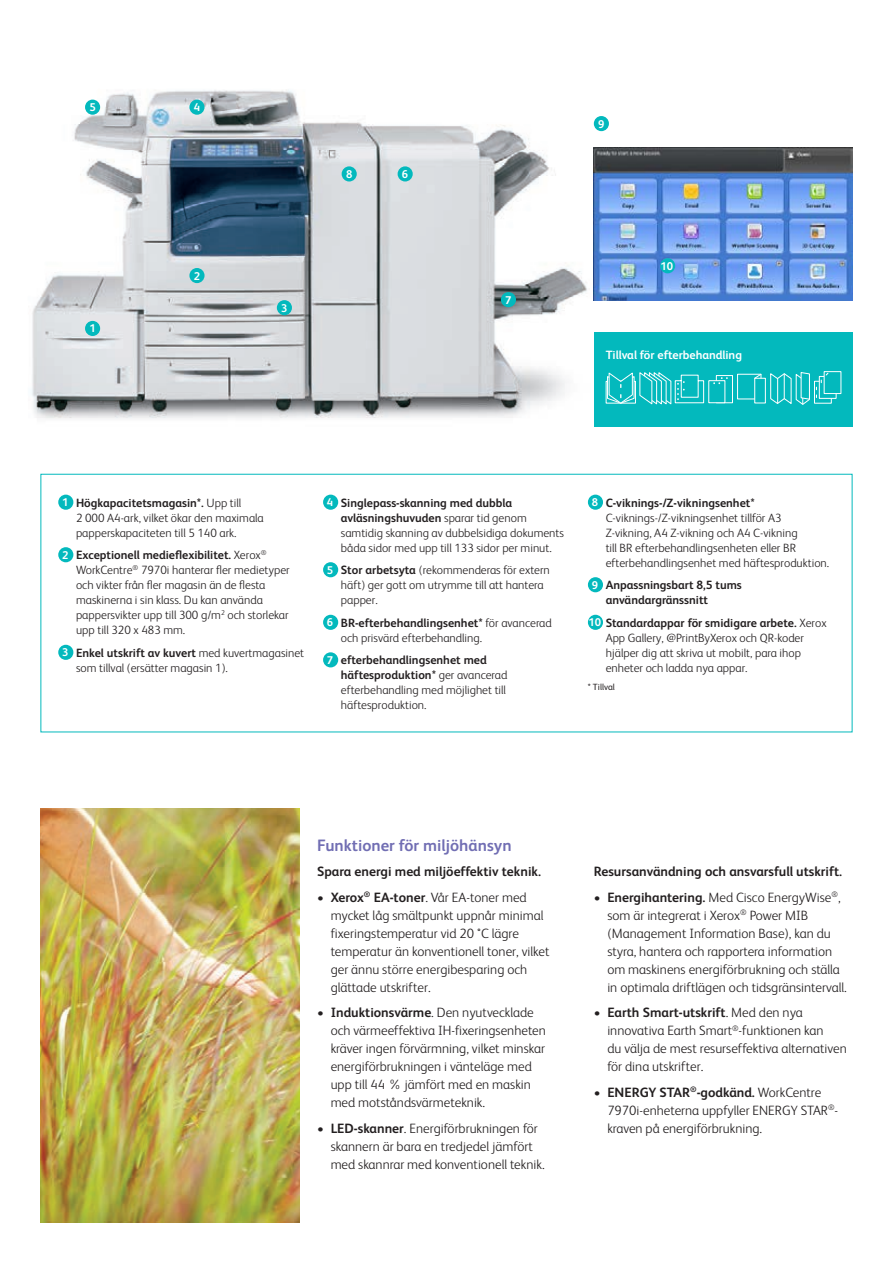
<style>
.page{position:relative;width:893px;height:1263px;background:#fff}
.page>*{position:absolute;margin:0;border:0;box-sizing:border-box;transform-origin:0 0}
.t1{font:700 16.5px "Xerox Sans";color:#716eb3}
.t2{font:300 13.5px/18px "Xerox Sans";color:#231f20}
.t3{font:700 13.5px "Xerox Sans";color:#231f20}
.t4{font:300 12px/15px "Xerox Sans";color:#231f20}
.t5{font:700 12px/15px "Xerox Sans";color:#231f20}
.t6{font:700 12px "Xerox Sans";color:#fff}
.t7{font:700 11.25px "Xerox Sans";color:#fff}
.t8{font:9px "Xerox Sans";color:#231f20}
.s1{font-weight:700;font-size:11.25px;color:#fff}
.s2{font-weight:700}
.s3{font-size:11.25px;color:#fff}
</style>
<div class="page">
<img style="left:31px;top:90px;width:556px;height:329px">
<div style="left:189px;top:100px;width:16px;height:15px;background:#03b9bd;border-radius:50%"></div>
<div style="left:85px;top:100px;width:15px;height:15px;background:#03b9bd;border-radius:50%"></div>
<div style="left:342px;top:166px;width:15px;height:15px;background:#03b9bd;border-radius:50%"></div>
<div style="left:398px;top:166px;width:15px;height:15px;background:#03b9bd;border-radius:50%"></div>
<div style="left:501px;top:292px;width:15px;height:15px;background:#03b9bd;border-radius:50%"></div>
<div style="left:189px;top:268px;width:16px;height:15px;background:#03b9bd;border-radius:50%"></div>
<div style="left:85px;top:321px;width:15px;height:15px;background:#03b9bd;border-radius:50%"></div>
<div style="left:277px;top:300px;width:15px;height:15px;background:#03b9bd;border-radius:50%"></div>
<div style="left:594px;top:332px;width:258px;height:95px;background:#03b9bd"></div>
<div style="left:814px;top:381px;width:18px;height:23px;background:#03b9bd;border:1px solid #fff"></div>
<svg style="left:819px;top:394px;width:17px;height:5px"></svg>
<div style="left:824px;top:371px;width:17px;height:23px;background:#03b9bd;border:1px solid #fff"></div>
<svg style="left:816px;top:372px;width:13px;height:26px"></svg>
<svg style="left:607px;top:372px;width:97px;height:33px"></svg>
<svg style="left:770px;top:372px;width:40px;height:33px"></svg>
<div style="left:737px;top:374px;width:24px;height:25px;background:#03b9bd;border:1px solid #fff"></div>
<div style="left:754px;top:378px;width:12px;height:25px;background:#03b9bd;border:1px solid #fff"></div>
<svg style="left:754px;top:373px;width:8px;height:6px"></svg>
<div style="left:716px;top:375px;width:17px;height:28px;background:#03b9bd;border:1px solid #fff"></div>
<div style="left:708px;top:380px;width:17px;height:23px;background:#03b9bd;border:1px solid #fff"></div>
<svg style="left:713px;top:377px;width:15px;height:7px"></svg>
<img style="left:40px;top:809px;width:259px;height:413px">
<div style="left:594px;top:116px;width:15px;height:15px;background:#03b9bd;border-radius:50%"></div>
<div style="left:58px;top:495px;width:15px;height:15px;background:#03b9bd;border-radius:50%"></div>
<div style="left:58px;top:547px;width:15px;height:15px;background:#03b9bd;border-radius:50%"></div>
<div style="left:58px;top:645px;width:15px;height:15px;background:#03b9bd;border-radius:50%"></div>
<div style="left:323px;top:495px;width:15px;height:15px;background:#03b9bd;border-radius:50%"></div>
<div style="left:323px;top:562px;width:15px;height:15px;background:#03b9bd;border-radius:50%"></div>
<div style="left:323px;top:615px;width:15px;height:15px;background:#03b9bd;border-radius:50%"></div>
<div style="left:323px;top:652px;width:15px;height:15px;background:#03b9bd;border-radius:50%"></div>
<div style="left:588px;top:495px;width:15px;height:15px;background:#03b9bd;border-radius:50%"></div>
<div style="left:588px;top:577px;width:15px;height:15px;background:#03b9bd;border-radius:50%"></div>
<div style="left:588px;top:615px;width:15px;height:15px;background:#03b9bd;border-radius:50%"></div>
<img style="left:594px;top:147px;width:258px;height:153px">
<div style="left:660px;top:258px;width:15px;height:15px;background:#03b9bd;border-radius:50%"></div>
<p class="t7" style="left:89px;top:100px;width:8px">5</p>
<p class="t7" style="left:194px;top:100px;width:8px">4</p>
<p class="t7" style="left:89px;top:321px;width:8px">1</p>
<p class="t7" style="left:194px;top:268px;width:8px">2</p>
<p class="t7" style="left:281px;top:300px;width:8px">3</p>
<p class="t7" style="left:346px;top:166px;width:8px">8</p>
<p class="t7" style="left:402px;top:166px;width:8px">6</p>
<p class="t7" style="left:505px;top:292px;width:8px">7</p>
<p class="t7" style="left:598px;top:116px;width:8px">9</p>
<p class="t7" style="left:660px;top:258px;width:14px">10</p>
<p class="t6" style="left:606px;top:347px;width:138px">Tillval för efterbehandling</p>
<p class="t4" style="left:76px;top:495px;width:189px;text-indent:-14px"><span class="s1">1</span> <span class="s2">Högkapacitetsmagasin*.</span> Upp till<br>2 000 A4-ark, vilket ökar den maximala papperskapaciteten till 5 140 ark.</p>
<p class="t4" style="left:76px;top:547px;width:215px;text-indent:-14px"><span class="s1">2</span> <span class="s2">Exceptionell medieflexibilitet.</span> Xerox<sup>® </sup>WorkCentre<sup>®</sup> 7970i hanterar fler medietyper och vikter från fler magasin än de flesta maskinerna i sin klass. Du kan använda pappersvikter upp till 300 g/m<sup>2</sup> och storlekar upp till 320 x 483 mm.</p>
<p class="t4" style="left:76px;top:645px;width:230px;text-indent:-14px"><span class="s1">3</span> <span class="s2">Enkel utskrift av kuvert</span> med kuvertmagasinet som tillval (ersätter magasin 1).</p>
<p class="t4" style="left:341px;top:495px;width:225px;text-indent:-14px"><span class="s1">4</span> <span class="s2">Singlepass-skanning med dubbla avläsningshuvuden</span> sparar tid genom samtidig skanning av dubbelsidiga dokuments båda sidor med upp till 133 sidor per minut.</p>
<p class="t4" style="left:341px;top:562px;width:210px;text-indent:-14px"><span class="s1">5</span> <span class="s2">Stor arbetsyta</span> (rekommenderas för extern häft) ger gott om utrymme till att hantera papper.</p>
<p class="t4" style="left:341px;top:615px;width:212px;text-indent:-14px"><span class="s1">6</span> <span class="s2">BR-efterbehandlingsenhet*</span> för avancerad och prisvärd efterbehandling.</p>
<p class="t4" style="left:341px;top:652px;width:168px;text-indent:-14px"><span class="s1">7</span> <span class="s2">efterbehandlingsenhet med häftesproduktion*</span> ger avancerad efterbehandling med möjlighet till häftesproduktion.</p>
<p class="t4" style="left:606px;top:495px;width:225px;text-indent:-14px"><span class="s1">8</span> <span class="s2">C-viknings-/Z-vikningsenhet* </span>C-viknings-/Z-vikningsenhet tillför A3<br>Z-vikning, A4 Z-vikning och A4 C-vikning<br>till BR efterbehandlingsenheten eller BR efterbehandlingsenhet med häftesproduktion.</p>
<p class="t5" style="left:606px;top:577px;width:138px;text-indent:-14px"><span class="s3">9</span> Anpassningsbart 8,5 tums användargränssnitt</p>
<p class="t4" style="left:606px;top:615px;width:222px;text-indent:-17px"><span class="s1">10</span> <span class="s2">Standardappar för smidigare arbete.</span> Xerox App Gallery, @PrintByXerox och QR-koder hjälper dig att skriva ut mobilt, para ihop enheter och ladda nya appar.</p>
<p class="t8" style="left:588px;top:681px;width:28px">* Tillval</p>
<h1 class="t1" style="left:317px;top:834px;width:196px">Funktioner för miljöhänsyn</h1>
<p class="t3" style="left:317px;top:862px;width:225px">Spara energi med miljöeffektiv teknik.</p>
<p class="t2" style="left:331px;top:887px;width:220px;text-indent:-14px">• <span class="s2">Xerox</span><sup>®</sup> <span class="s2">EA-toner</span>. Vår EA-toner med mycket låg smältpunkt uppnår minimal fixeringstemperatur vid 20 °C lägre temperatur än konventionell toner, vilket ger ännu större energibesparing och glättade utskrifter.</p>
<p class="t2" style="left:331px;top:1003px;width:217px;text-indent:-14px">• <span class="s2">Induktionsvärme</span>. Den nyutvecklade och värmeeffektiva IH-fixeringsenheten kräver ingen förvärmning, vilket minskar energiförbrukningen i vänteläge med upp till 44 % jämfört med en maskin med motståndsvärmeteknik.</p>
<p class="t2" style="left:331px;top:1118px;width:216px;text-indent:-14px">• <span class="s2">LED-skanner</span>. Energiförbrukningen för skannern är bara en tredjedel jämfört med skannrar med konventionell teknik.</p>
<p class="t3" style="left:594px;top:862px;width:250px">Resursanvändning och ansvarsfull utskrift.</p>
<p class="t2" style="left:607px;top:887px;width:241px;text-indent:-13px">• <span class="s2">Energihantering.</span> Med Cisco EnergyWise<sup>®</sup>, som är integrerat i Xerox<sup>®</sup> Power MIB (Management Information Base), kan du styra, hantera och rapportera information om maskinens energiförbrukning och ställa in optimala driftlägen och tidsgränsintervall.</p>
<p class="t2" style="left:607px;top:1003px;width:241px;text-indent:-14px">• <span class="s2">Earth Smart-utskrift</span>. Med den nya innovativa Earth Smart<sup>®</sup>-funktionen kan<br>du välja de mest resurseffektiva alternativen för dina utskrifter.</p>
<p class="t2" style="left:607px;top:1082px;width:232px;text-indent:-13px">• <span class="s2">ENERGY STAR</span><sup>®</sup><span class="s2">-godkänd.</span> WorkCentre<br>7970i-enheterna uppfyller ENERGY STAR<sup>®</sup>- kraven på energiförbrukning.</p>
</div>
